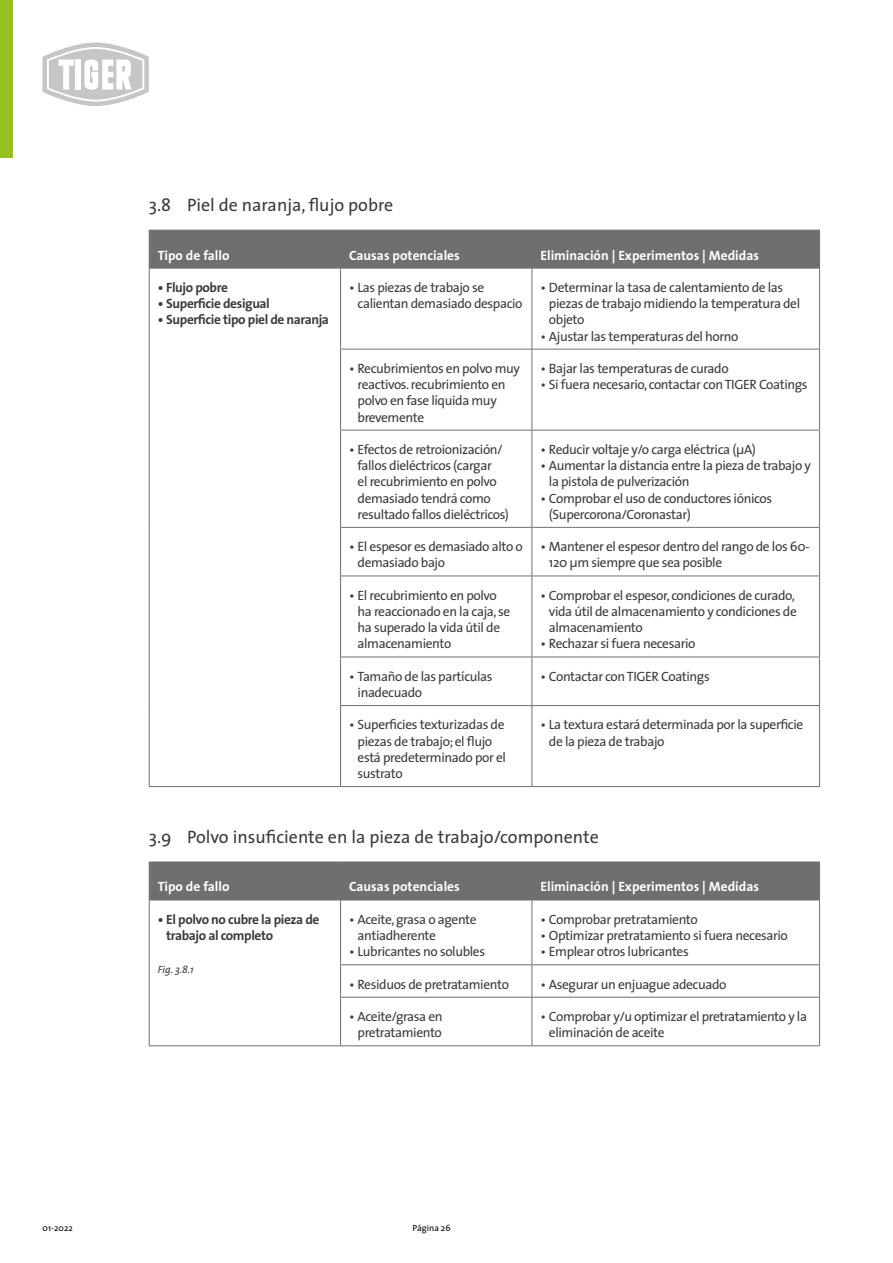
<style>
.page{position:relative;width:893px;height:1263px;background:#fff}
.page>*{position:absolute;margin:0;border:0;box-sizing:border-box;transform-origin:0 0}
.t1{font:18px "The Sans";color:#3c3c3b}
.t2{font:13.5px/16.2px "The Sans";letter-spacing:-.03em;color:#3c3c3b}
.t3{font:700 13.5px "The Sans";color:#fff}
.t4{font:700 13.5px/16.2px "The Sans";letter-spacing:-.03em;color:#3c3c3b}
.t5{font:italic 10.5px "The Sans";color:#3c3c3b}
.t6{font:9px "The Sans";color:#000}
</style>
<div class="page">
<div style="left:0;top:0;width:13px;height:157px;background:#95c11f"></div>
<svg style="left:43px;top:43px;width:106px;height:63px"></svg>
<div style="left:150px;top:231px;width:669px;height:37px;background:#706f6f"></div>
<hr style="left:149px;top:786px;width:192px;height:1px;background:#706f6f">
<hr style="left:149px;top:230px;width:192px;height:1px;background:#706f6f">
<hr style="left:149px;top:230px;width:1px;height:38px;background:#706f6f">
<hr style="left:341px;top:230px;width:191px;height:1px;background:#706f6f">
<hr style="left:340px;top:230px;width:1px;height:38px;background:#706f6f">
<hr style="left:532px;top:230px;width:288px;height:1px;background:#706f6f">
<hr style="left:531px;top:230px;width:1px;height:38px;background:#706f6f">
<hr style="left:819px;top:230px;width:1px;height:38px;background:#706f6f">
<hr style="left:149px;top:268px;width:192px;height:1px;background:#706f6f">
<hr style="left:149px;top:268px;width:1px;height:81px;background:#706f6f">
<hr style="left:341px;top:268px;width:191px;height:1px;background:#706f6f">
<hr style="left:340px;top:268px;width:1px;height:81px;background:#706f6f">
<hr style="left:532px;top:268px;width:288px;height:1px;background:#706f6f">
<hr style="left:531px;top:268px;width:1px;height:81px;background:#706f6f">
<hr style="left:819px;top:268px;width:1px;height:81px;background:#706f6f">
<hr style="left:149px;top:349px;width:1px;height:81px;background:#706f6f">
<hr style="left:340px;top:349px;width:192px;height:1px;background:#706f6f">
<hr style="left:340px;top:349px;width:1px;height:81px;background:#706f6f">
<hr style="left:532px;top:349px;width:288px;height:1px;background:#706f6f">
<hr style="left:531px;top:349px;width:1px;height:81px;background:#706f6f">
<hr style="left:819px;top:349px;width:1px;height:81px;background:#706f6f">
<hr style="left:149px;top:430px;width:1px;height:97px;background:#706f6f">
<hr style="left:340px;top:430px;width:192px;height:1px;background:#706f6f">
<hr style="left:340px;top:430px;width:1px;height:97px;background:#706f6f">
<hr style="left:532px;top:430px;width:288px;height:1px;background:#706f6f">
<hr style="left:531px;top:430px;width:1px;height:97px;background:#706f6f">
<hr style="left:819px;top:430px;width:1px;height:97px;background:#706f6f">
<hr style="left:149px;top:527px;width:1px;height:49px;background:#706f6f">
<hr style="left:340px;top:527px;width:192px;height:1px;background:#706f6f">
<hr style="left:340px;top:528px;width:1px;height:48px;background:#706f6f">
<hr style="left:532px;top:527px;width:288px;height:1px;background:#706f6f">
<hr style="left:531px;top:528px;width:1px;height:48px;background:#706f6f">
<hr style="left:819px;top:528px;width:1px;height:48px;background:#706f6f">
<hr style="left:149px;top:576px;width:1px;height:81px;background:#706f6f">
<hr style="left:340px;top:576px;width:192px;height:1px;background:#706f6f">
<hr style="left:340px;top:576px;width:1px;height:81px;background:#706f6f">
<hr style="left:532px;top:576px;width:288px;height:1px;background:#706f6f">
<hr style="left:531px;top:576px;width:1px;height:81px;background:#706f6f">
<hr style="left:819px;top:576px;width:1px;height:81px;background:#706f6f">
<hr style="left:149px;top:657px;width:1px;height:48px;background:#706f6f">
<hr style="left:340px;top:657px;width:192px;height:1px;background:#706f6f">
<hr style="left:340px;top:657px;width:1px;height:48px;background:#706f6f">
<hr style="left:532px;top:657px;width:288px;height:1px;background:#706f6f">
<hr style="left:531px;top:657px;width:1px;height:48px;background:#706f6f">
<hr style="left:819px;top:657px;width:1px;height:48px;background:#706f6f">
<hr style="left:149px;top:705px;width:1px;height:81px;background:#706f6f">
<hr style="left:340px;top:705px;width:192px;height:1px;background:#706f6f">
<hr style="left:340px;top:706px;width:1px;height:80px;background:#706f6f">
<hr style="left:532px;top:705px;width:288px;height:1px;background:#706f6f">
<hr style="left:531px;top:706px;width:1px;height:80px;background:#706f6f">
<hr style="left:819px;top:706px;width:1px;height:80px;background:#706f6f">
<hr style="left:341px;top:786px;width:191px;height:1px;background:#706f6f">
<hr style="left:532px;top:786px;width:288px;height:1px;background:#706f6f">
<div style="left:150px;top:863px;width:669px;height:37px;background:#706f6f"></div>
<hr style="left:149px;top:862px;width:192px;height:1px;background:#706f6f">
<hr style="left:149px;top:862px;width:1px;height:38px;background:#706f6f">
<hr style="left:341px;top:862px;width:191px;height:1px;background:#706f6f">
<hr style="left:340px;top:862px;width:1px;height:38px;background:#706f6f">
<hr style="left:532px;top:862px;width:288px;height:1px;background:#706f6f">
<hr style="left:531px;top:862px;width:1px;height:38px;background:#706f6f">
<hr style="left:819px;top:862px;width:1px;height:38px;background:#706f6f">
<hr style="left:149px;top:900px;width:192px;height:1px;background:#706f6f">
<hr style="left:149px;top:900px;width:1px;height:65px;background:#706f6f">
<hr style="left:341px;top:900px;width:191px;height:1px;background:#706f6f">
<hr style="left:340px;top:900px;width:1px;height:64px;background:#706f6f">
<hr style="left:532px;top:900px;width:288px;height:1px;background:#706f6f">
<hr style="left:531px;top:900px;width:1px;height:64px;background:#706f6f">
<hr style="left:819px;top:900px;width:1px;height:64px;background:#706f6f">
<hr style="left:149px;top:965px;width:1px;height:32px;background:#706f6f">
<hr style="left:340px;top:964px;width:192px;height:1px;background:#706f6f">
<hr style="left:340px;top:965px;width:1px;height:32px;background:#706f6f">
<hr style="left:532px;top:964px;width:288px;height:1px;background:#706f6f">
<hr style="left:531px;top:965px;width:1px;height:32px;background:#706f6f">
<hr style="left:819px;top:965px;width:1px;height:32px;background:#706f6f">
<hr style="left:149px;top:997px;width:1px;height:48px;background:#706f6f">
<hr style="left:340px;top:997px;width:192px;height:1px;background:#706f6f">
<hr style="left:340px;top:997px;width:1px;height:48px;background:#706f6f">
<hr style="left:532px;top:997px;width:288px;height:1px;background:#706f6f">
<hr style="left:531px;top:997px;width:1px;height:48px;background:#706f6f">
<hr style="left:819px;top:997px;width:1px;height:48px;background:#706f6f">
<hr style="left:341px;top:1045px;width:191px;height:1px;background:#706f6f">
<hr style="left:532px;top:1045px;width:288px;height:1px;background:#706f6f">
<hr style="left:149px;top:1045px;width:192px;height:1px;background:#706f6f">
<h1 class="t1" style="left:149px;top:190px;width:246px">3.8 Piel de naranja, flujo pobre</h1>
<p class="t3" style="left:158px;top:244px;width:73px">Tipo de fallo</p>
<p class="t3" style="left:349px;top:244px;width:112px">Causas potenciales</p>
<p class="t3" style="left:540px;top:244px;width:220px">Eliminación | Experimentos | Medidas</p>
<p class="t4" style="left:158px;top:279px;width:72px">• Flujo pobre</p>
<p class="t4" style="left:158px;top:295px;width:114px">• Superficie desigual</p>
<p class="t4" style="left:158px;top:311px;width:173px">• Superficie tipo piel de naranja</p>
<p class="t2" style="left:358px;top:279px;width:167px;text-indent:-9px">• Las piezas de trabajo se calientan demasiado despacio</p>
<p class="t2" style="left:549px;top:279px;width:253px;text-indent:-9px">• Determinar la tasa de calentamiento de las piezas de trabajo midiendo la temperatura del objeto</p>
<p class="t2" style="left:540px;top:328px;width:200px">• Ajustar las temperaturas del horno</p>
<p class="t2" style="left:358px;top:360px;width:164px;text-indent:-9px">• Recubrimientos en polvo muy reactivos. recubrimiento en polvo en fase líquida muy brevemente</p>
<p class="t2" style="left:540px;top:360px;width:190px">• Bajar las temperaturas de curado</p>
<p class="t2" style="left:540px;top:376px;width:269px">• Si fuera necesario, contactar con TIGER Coatings</p>
<p class="t2" style="left:358px;top:441px;width:153px;text-indent:-9px">• Efectos de retroionización/ fallos dieléctricos (cargar<br>el recubrimiento en polvo demasiado tendrá como resultado fallos dieléctricos)</p>
<p class="t2" style="left:540px;top:441px;width:217px">• Reducir voltaje y/o carga eléctrica (µA)</p>
<p class="t2" style="left:549px;top:457px;width:264px;text-indent:-9px">• Aumentar la distancia entre la pieza de trabajo y la pistola de pulverización</p>
<p class="t2" style="left:549px;top:490px;width:225px;text-indent:-9px">• Comprobar el uso de conductores iónicos (Supercorona/Coronastar)</p>
<p class="t2" style="left:358px;top:538px;width:167px;text-indent:-9px">• El espesor es demasiado alto o demasiado bajo</p>
<p class="t2" style="left:549px;top:538px;width:262px;text-indent:-9px">• Mantener el espesor dentro del rango de los 60-<br>120 µm siempre que sea posible</p>
<p class="t2" style="left:358px;top:587px;width:154px;text-indent:-9px">• El recubrimiento en polvo ha reaccionado en la caja, se ha superado la vida útil de almacenamiento</p>
<p class="t2" style="left:549px;top:587px;width:249px;text-indent:-9px">• Comprobar el espesor, condiciones de curado, vida útil de almacenamiento y condiciones de almacenamiento</p>
<p class="t2" style="left:540px;top:635px;width:157px">• Rechazar si fuera necesario</p>
<p class="t2" style="left:358px;top:668px;width:137px;text-indent:-9px">• Tamaño de las partículas inadecuado</p>
<p class="t2" style="left:540px;top:668px;width:171px">• Contactar con TIGER Coatings</p>
<p class="t2" style="left:358px;top:716px;width:150px;text-indent:-9px">• Superficies texturizadas de piezas de trabajo; el flujo está predeterminado por el sustrato</p>
<p class="t2" style="left:549px;top:716px;width:256px;text-indent:-9px">• La textura estará determinada por la superficie de la pieza de trabajo</p>
<h1 class="t1" style="left:149px;top:822px;width:451px">3.9 Polvo insuficiente en la pieza de trabajo/componente</h1>
<p class="t3" style="left:158px;top:876px;width:73px">Tipo de fallo</p>
<p class="t3" style="left:349px;top:876px;width:112px">Causas potenciales</p>
<p class="t3" style="left:540px;top:876px;width:220px">Eliminación | Experimentos | Medidas</p>
<p class="t4" style="left:166px;top:911px;width:155px;text-indent:-9px">• El polvo no cubre la pieza de trabajo al completo</p>
<p class="t5" style="left:158px;top:960px;width:38px">Fig. 3.8.1</p>
<p class="t2" style="left:540px;top:911px;width:159px">• Comprobar pretratamiento</p>
<p class="t2" style="left:540px;top:927px;width:249px">• Optimizar pretratamiento si fuera necesario</p>
<p class="t2" style="left:540px;top:943px;width:150px">• Emplear otros lubricantes</p>
<p class="t2" style="left:358px;top:911px;width:121px;text-indent:-9px">• Aceite, grasa o agente antiadherente</p>
<p class="t2" style="left:349px;top:943px;width:138px">• Lubricantes no solubles</p>
<p class="t2" style="left:349px;top:976px;width:161px">• Residuos de pretratamiento</p>
<p class="t2" style="left:540px;top:976px;width:188px">• Asegurar un enjuague adecuado</p>
<p class="t2" style="left:349px;top:1008px;width:95px;text-align:center">• Aceite/grasa en pretratamiento</p>
<p class="t2" style="left:549px;top:1008px;width:260px;text-indent:-9px">• Comprobar y/u optimizar el pretratamiento y la eliminación de aceite</p>
<p class="t6" style="left:43px;top:1220px;width:32px">01-2022</p>
<p class="t6" style="left:413px;top:1220px;width:39px">Página 26</p>
</div>
